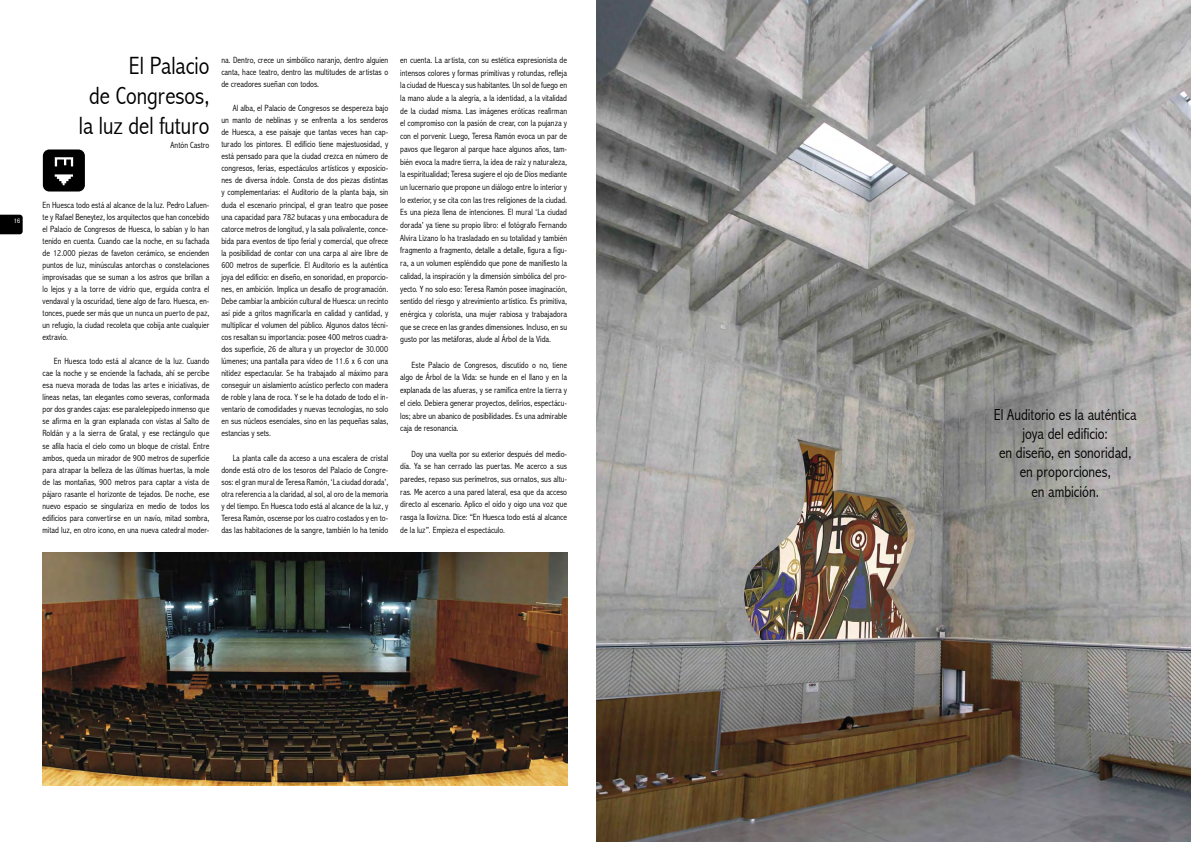
<style>
.page{position:relative;width:1191px;height:842px;background:#fff}
.page>*{position:absolute;margin:0;border:0;box-sizing:border-box;transform-origin:0 0}
.t1{font:300 condensed 25px/30px "Abadi";color:#000;text-align:right}
.t2{font:300 condensed 16px/19.2px "Abadi";color:#000;text-align:center}
.t3{font:10px "Universal Eight";color:#fff}
.t4{font:300 condensed 9px/12px "Abadi";color:#000;text-align:justify}
</style>
<div class="page">
<svg style="left:0;top:215px;width:23px;height:19px"></svg>
<img style="left:597px;top:0;width:594px;height:842px">
<svg style="left:43px;top:149px;width:42px;height:42px;background:#232323"></svg>
<img style="left:43px;top:552px;width:524px;height:233px">
<p class="t3" style="left:14px;top:217px;width:8px">16</p>
<h1 class="t1" style="left:79px;top:51px;width:132px">El Palacio<br>de Congresos, la luz del futuro</h1>
<p class="t4" style="left:171px;top:139px;width:40px">Antón Castro</p>
<p class="t4" style="left:43px;top:199px;width:168px">En Huesca todo está al alcance de la luz. Pedro Lafuen&shy;te y Rafael Beneytez, los arquitectos que han concebido el Palacio de Congresos de Huesca, lo sabían y lo han tenido en cuenta. Cuando cae la noche, en su fachada de 12.000 piezas de faveton cerámico, se encienden puntos de luz, minúsculas antorchas o constelaciones improvisadas que se suman a los astros que brillan a lo lejos y a la torre de vidrio que, erguida contra el vendaval y la oscuridad, tiene algo de faro. Huesca, en&shy;tonces, puede ser más que un nunca un puerto de paz, un refugio, la ciudad recoleta que cobija ante cualquier extravío.</p>
<p class="t4" style="left:43px;top:355px;width:168px;text-indent:11px">En Huesca todo está al alcance de la luz. Cuando cae la noche y se enciende la fachada, ahí se percibe esa nueva morada de todas las artes e iniciativas, de líneas netas, tan elegantes como severas, conformada por dos grandes cajas: ese paralelepípedo inmenso que se afirma en la gran explanada con vistas al Salto de Roldán y a la sierra de Gratal, y ese rectángulo que se afila hacia el cielo como un bloque de cristal. Entre ambos, queda un mirador de 900 metros de superficie para atrapar la belleza de las últimas huertas, la mole de las montañas, 900 metros para captar a vista de pájaro rasante el horizonte de tejados. De noche, ese nuevo espacio se singulariza en medio de todos los edificios para convertirse en un navío, mitad sombra, mitad luz, en otro icono, en una nueva catedral moder-</p>
<p class="t4" style="left:221px;top:54px;width:168px">na. Dentro, crece un simbólico naranjo, dentro alguien canta, hace teatro, dentro las multitudes de artistas o de creadores sueñan con todos.</p>
<p class="t4" style="left:221px;top:102px;width:168px;text-indent:11px">Al alba, el Palacio de Congresos se despereza bajo un manto de neblinas y se enfrenta a los senderos de Huesca, a ese paisaje que tantas veces han cap&shy;turado los pintores. El edificio tiene majestuosidad, y está pensado para que la ciudad crezca en número de congresos, ferias, espectáculos artísticos y exposicio&shy;nes de diversa índole. Consta de dos piezas distintas y complementarias: el Auditorio de la planta baja, sin duda el escenario principal, el gran teatro que posee una capacidad para 782 butacas y una embocadura de catorce metros de longitud, y la sala polivalente, conce&shy;bida para eventos de tipo ferial y comercial, que ofrece la posibilidad de contar con una carpa al aire libre de 600 metros de superficie. El Auditorio es la auténtica joya del edificio: en diseño, en sonoridad, en proporcio&shy;nes, en ambición. Implica un desafío de programación.<br>Debe cambiar la ambición cultural de Huesca: un recinto así pide a gritos magnificarla en calidad y cantidad, y multiplicar el volumen del público. Algunos datos técni&shy;cos resaltan su importancia: posee 400 metros cuadra&shy;dos superficie, 26 de altura y un proyector de 30.000 lúmenes; una pantalla para vídeo de 11.6 x 6 con una nitidez espectacular. Se ha trabajado al máximo para conseguir un aislamiento acústico perfecto con madera de roble y lana de roca. Y se le ha dotado de todo el in&shy;ventario de comodidades y nuevas tecnologías, no solo en sus núcleos esenciales, sino en las pequeñas salas, estancias y sets.</p>
<p class="t4" style="left:221px;top:452px;width:168px;text-indent:11px">La planta calle da acceso a una escalera de cristal donde está otro de los tesoros del Palacio de Congre&shy;sos: el gran mural de Teresa Ramón, ‘La ciudad dorada’, otra referencia a la claridad, al sol, al oro de la memoria y del tiempo. En Huesca todo está al alcance de la luz, y Teresa Ramón, oscense por los cuatro costados y en to&shy;das las habitaciones de la sangre, también lo ha tenido</p>
<p class="t4" style="left:400px;top:54px;width:168px;line-height:12.7px">en cuenta. La artista, con su estética expresionista de intensos colores y formas primitivas y rotundas, refleja la ciudad de Huesca y sus habitantes. Un sol de fuego en la mano alude a la alegría, a la identidad, a la vitalidad de la ciudad misma. Las imágenes eróticas reafirman el compromiso con la pasión de crear, con la pujanza y con el porvenir. Luego, Teresa Ramón evoca un par de pavos que llegaron al parque hace algunos años, tam&shy;bién evoca la madre tierra, la idea de raíz y naturaleza, la espiritualidad; Teresa sugiere el ojo de Dios mediante un lucernario que propone un diálogo entre lo interior y lo exterior, y se cita con las tres religiones de la ciudad.<br>Es una pieza llena de intenciones. El mural ‘La ciudad dorada’ ya tiene su propio libro: el fotógrafo Fernando Alvira Lizano lo ha trasladado en su totalidad y también fragmento a fragmento, detalle a detalle, figura a figu&shy;ra, a un volumen espléndido que pone de manifiesto la calidad, la inspiración y la dimensión simbólica del pro&shy;yecto. Y no solo eso: Teresa Ramón posee imaginación, sentido del riesgo y atrevimiento artístico. Es primitiva, enérgica y colorista, una mujer rabiosa y trabajadora que se crece en las grandes dimensiones. Incluso, en su gusto por las metáforas, alude al Árbol de la Vida.</p>
<p class="t4" style="left:400px;top:358px;width:168px;line-height:12.7px;text-indent:11px">Este Palacio de Congresos, discutido o no, tiene algo de Árbol de la Vida: se hunde en el llano y en la explanada de las afueras, y se ramifica entre la tierra y el cielo. Debiera generar proyectos, delirios, espectácu&shy;los; abre un abanico de posibilidades. Es una admirable caja de resonancia.</p>
<p class="t4" style="left:400px;top:447px;width:168px;line-height:12.7px;text-indent:11px">Doy una vuelta por su exterior después del medio&shy;día. Ya se han cerrado las puertas. Me acerco a sus paredes, repaso sus perímetros, sus ornatos, sus altu&shy;ras. Me acerco a una pared lateral, esa que da acceso directo al escenario. Aplico el oído y oigo una voz que rasga la llovizna. Dice: “En Huesca todo está al alcance de la luz”. Empieza el espectáculo.</p>
<h2 class="t2" style="left:994px;top:405px;width:144px">El Auditorio es la auténtica joya del edificio:<br>en diseño, en sonoridad, en proporciones,<br>en ambición.</h2>
</div>
